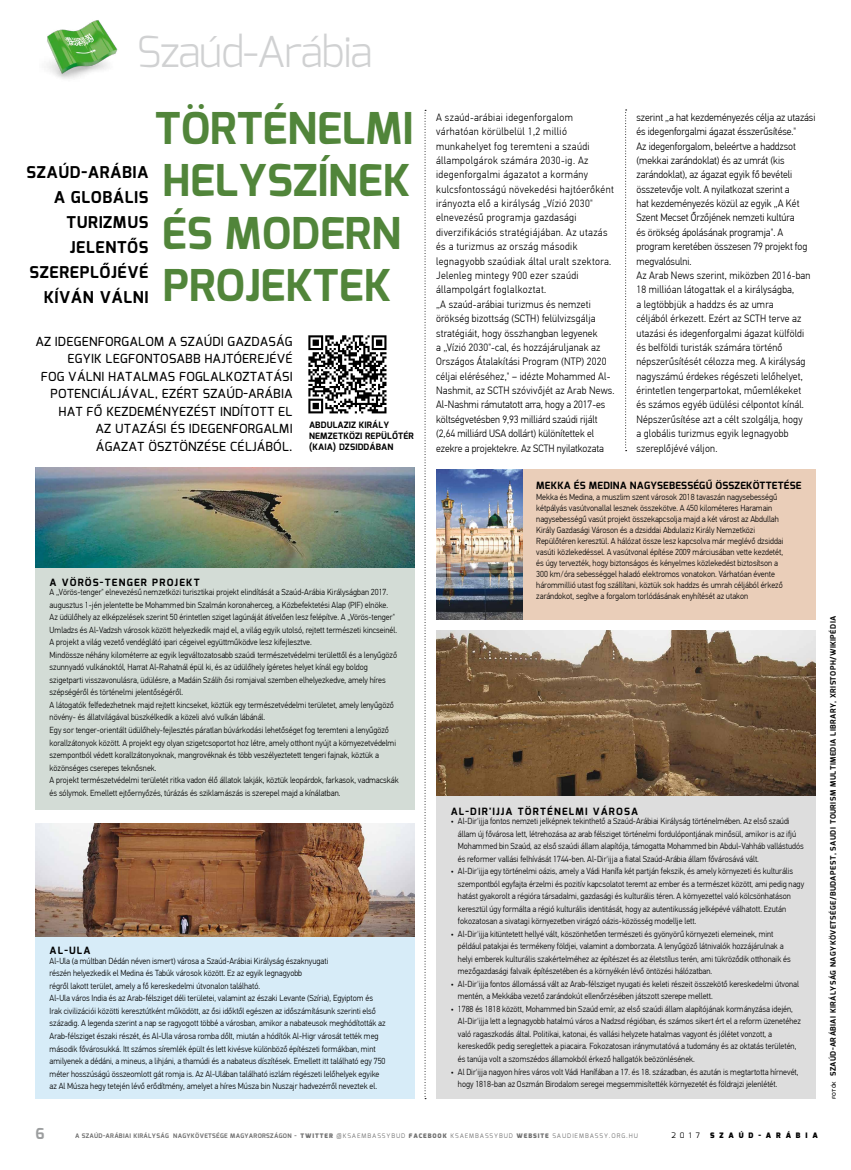
<style>
.page{position:relative;width:851px;height:1170px;background:#fff}
.page>*{position:absolute;margin:0;border:0;box-sizing:border-box;transform-origin:0 0}
.t1{font:700 43.75px/52.5px "Exo";color:#51853a}
.t2{font:300 42.5px "Exo";letter-spacing:-.03em;color:#d0d1d2}
.t3{font:700 16.25px/25px "Exo";letter-spacing:.04em;color:#000;text-align:right}
.t4{font:700 15px "Exo";color:#9c9e9f}
.t5{font:500 12.5px/17.5px "Exo";letter-spacing:.02em;color:#000;text-align:right}
.t6{font:300 10.62px/14.4px "PF Din Text Pro";letter-spacing:.02em;color:#000;scale:.92 1}
.t7{font:700 10px "Exo";letter-spacing:.12em;color:#000}
.t8{font:700 10px "Exo";letter-spacing:.02em;color:#000}
.t9{font:300 8.75px/12.5px "PF Din Text Pro";color:#000;scale:.92 1}
.t10{font:700 8.75px/11px "Exo";letter-spacing:.02em;color:#000}
.t11{font:700 7.5px "Exo";letter-spacing:.06em;color:#000}
.t12{font:900 7.5px "Exo";letter-spacing:.65em;color:#000}
.t13{font:7.5px "Exo";color:#000}
.t14{font:700 6.25px "Exo";letter-spacing:.05em;color:#000}
.s1{font-weight:500;font-size:6.25px}
.s2{font-weight:900}
.s3{font-weight:400}
</style>
<div class="page">
<div style="left:35px;top:823px;width:380px;height:275px;background:#d7ecf8"></div>
<div style="left:436px;top:469px;width:379px;height:150px;background:#eaceb9"></div>
<div style="left:35px;top:468px;width:380px;height:341px;background:#d3dcd6"></div>
<div style="left:436px;top:630px;width:379px;height:468px;background:#ddd"></div>
<svg style="left:424px;top:110px;width:2px;height:989px"></svg>
<svg style="left:625px;top:109px;width:1px;height:342px"></svg>
<img style="left:47px;top:20px;width:71px;height:59px">
<img style="left:35px;top:823px;width:380px;height:113px">
<img style="left:436px;top:469px;width:86px;height:150px">
<img style="left:35px;top:467px;width:380px;height:100px">
<img style="left:436px;top:630px;width:379px;height:165px">
<svg style="left:308px;top:335px;width:78px;height:78px"></svg>
<h2 class="t2" style="left:136px;top:25px;width:237px">Szaúd-Arábia</h2>
<h1 class="t1" style="left:155px;top:102px;width:260px">TÖRTÉNELMI<br>HELYSZÍNEK<br>ÉS MODERN<br>PROJEKTEK</h1>
<h3 class="t3" style="left:27px;top:159px;width:123px">SZAÚD-ARÁBIA<br>A GLOBÁLIS<br>TURIZMUS<br>JELENTŐS<br>SZEREPLŐJÉVÉ<br>KÍVÁN VÁLNI</h3>
<p class="t5" style="left:35px;top:332px;width:258px">AZ IDEGENFORGALOM A SZAÚDI GAZDASÁG EGYIK LEGFONTOSABB HAJTÓEREJÉVÉ<br>FOG VÁLNI HATALMAS FOGLALKOZTATÁSI POTENCIÁLJÁVAL, EZÉRT SZAÚD-ARÁBIA HAT FŐ KEZDEMÉNYEZÉST INDÍTOTT EL<br>AZ UTAZÁSI ÉS IDEGENFORGALMI<br>ÁGAZAT ÖSZTÖNZÉSE CÉLJÁBÓL.</p>
<p class="t10" style="left:309px;top:419px;width:106px">ABDULAZIZ KIRÁLY<br>NEMZETKÖZI REPÜLŐTÉR (KAIA) DZSIDDÁBAN</p>
<p class="t7" style="left:50px;top:575px;width:151px">A VÖRÖS-TENGER PROJEKT</p>
<p class="t9" style="left:50px;top:586px;width:381px">A „Vörös-tenger" elnevezésű nemzetközi turisztikai projekt elindítását a Szaúd-Arábia Királyságban 2017. augusztus 1-jén jelentette be Mohammed bin Szalmán koronaherceg, a Közbefektetési Alap (PIF) elnöke.<br>Az üdülőhely az elképzelések szerint 50 érintetlen sziget lagúnáját átívelően lesz felépítve. A „Vörös-tenger" Umladzs és Al-Vadzsh városok között helyezkedik majd el, a világ egyik utolsó, rejtett természeti kincseinél.<br>A projekt a világ vezető vendéglátó ipari cégeivel együttműködve lesz kifejlesztve.<br>Mindössze néhány kilométerre az egyik legváltozatosabb szaúdi természetvédelmi területtől és a lenyűgöző szunnyadó vulkánoktól, Harrat Al-Rahatnál épül ki, és az üdülőhely ígéretes helyet kínál egy boldog szigetparti visszavonulásra, üdülésre, a Madáin Szálih ősi romjaival szemben elhelyezkedve, amely híres szépségéről és történelmi jelentőségéről.<br>A látogatók felfedezhetnek majd rejtett kincseket, köztük egy természetvédelmi területet, amely lenyűgöző növény- és állatvilágával büszkélkedik a közeli alvó vulkán lábánál.<br>Egy sor tenger-orientált üdülőhely-fejlesztés páratlan búvárkodási lehetőséget fog teremteni a lenyűgöző korallzátonyok között. A projekt egy olyan szigetcsoportot hoz létre, amely otthont nyújt a környezetvédelmi szempontból védett korallzátonyoknak, mangrovéknak és több veszélyeztetett tengeri fajnak, köztük a közönséges cserepes teknősnek.<br>A projekt természetvédelmi területét ritka vadon élő állatok lakják, köztük leopárdok, farkasok, vadmacskák és sólymok. Emellett ejtőernyőzés, túrázás és sziklamászás is szerepel majd a kínálatban.</p>
<p class="t7" style="left:50px;top:944px;width:42px">AL-ULA</p>
<p class="t9" style="left:50px;top:954px;width:367px">Al-Ula (a múltban Dédán néven ismert) városa a Szaúd-Arábiai Királyság északnyugati<br>részén helyezkedik el Medina és Tabúk városok között. Ez az egyik legnagyobb<br>régről lakott terület, amely a fő kereskedelmi útvonalon található.<br>Al-Ula város India és az Arab-félsziget déli területei, valamint az északi Levante (Szíria), Egyiptom és Irak civilizációi közötti keresztútként működött, az ősi időktől egészen az időszámításunk szerinti első századig. A legenda szerint a nap se ragyogott többé a városban, amikor a nabateusok meghódították az Arab-félsziget északi részét, és Al-Ula városa romba dőlt, miután a hódítók Al-Higr városát tették meg második fővárosukká. Itt számos síremlék épült és lett kivésve különböző építészeti formákban, mint amilyenek a dédáni, a mineus, a lihjáni, a thamúdi és a nabateus díszítések. Emellett itt található egy 750 méter hosszúságú összeomlott gát romja is. Az Al-Ulában található iszlám régészeti lelőhelyek egyike az Al Músza hegy tetején lévő erődítmény, amelyet a híres Músza bin Nuszajr hadvezérről neveztek el.</p>
<p class="t6" style="left:436px;top:110px;width:195px">A szaúd-arábiai idegenforgalom várhatóan körülbelül 1,2 millió munkahelyet fog teremteni a szaúdi állampolgárok számára 2030-ig. Az idegenforgalmi ágazatot a kormány kulcsfontosságú növekedési hajtóerőként irányozta elő a királyság „Vízió 2030" elnevezésű programja gazdasági diverzifikációs stratégiájában. Az utazás és a turizmus az ország második legnagyobb szaúdiak által uralt szektora.<br>Jelenleg mintegy 900 ezer szaúdi állampolgárt foglalkoztat.<br>„A szaúd-arábiai turizmus és nemzeti örökség bizottság (SCTH) felülvizsgálja stratégiáit, hogy összhangban legyenek<br>a „Vízió 2030"-cal, és hozzájáruljanak az Országos Átalakítási Program (NTP) 2020 céljai eléréséhez," – idézte Mohammed Al-Nashmit, az SCTH szóvivőjét az Arab News.<br>Al-Nashmi rámutatott arra, hogy a 2017-es költségvetésben 9,93 milliárd szaúdi rijált (2,64 milliárd USA dollárt) különítettek el ezekre a projektekre. Az SCTH nyilatkozata</p>
<p class="t6" style="left:636px;top:110px;width:196px">szerint „a hat kezdeményezés célja az utazási és idegenforgalmi ágazat ésszerűsítése."<br>Az idegenforgalom, beleértve a haddzsot (mekkai zarándoklat) és az umrát (kis zarándoklat), az ágazat egyik fő bevételi összetevője volt. A nyilatkozat szerint a<br>hat kezdeményezés közül az egyik „A Két Szent Mecset Őrzőjének nemzeti kultúra<br>és örökség ápolásának programja". A program keretében összesen 79 projekt fog megvalósulni.<br>Az Arab News szerint, miközben 2016-ban 18 millióan látogattak el a királyságba,<br>a legtöbbjük a haddzs és az umra<br>céljából érkezett. Ezért az SCTH terve az utazási és idegenforgalmi ágazat külföldi és belföldi turisták számára történő népszerűsítését célozza meg. A királyság nagyszámú érdekes régészeti lelőhelyet, érintetlen tengerpartokat, műemlékeket<br>és számos egyéb üdülési célpontot kínál.<br>Népszerűsítése azt a célt szolgálja, hogy<br>a globális turizmus egyik legnagyobb szereplőjévé váljon.</p>
<p class="t8" style="left:536px;top:479px;width:267px">MEKKA ÉS MEDINA NAGYSEBESSÉGŰ ÖSSZEKÖTTETÉSE</p>
<p class="t9" style="left:536px;top:491px;width:270px;line-height:11px">Mekka és Medina, a muszlim szent városok 2018 tavaszán nagysebességű kétpályás vasútvonallal lesznek összekötve. A 450 kilométeres Haramain nagysebességű vasút projekt összekapcsolja majd a két várost az Abdullah Király Gazdasági Városon és a dzsiddai Abdulaziz Király Nemzetközi Repülőtéren keresztül. A hálózat össze lesz kapcsolva már meglévő dzsiddai vasúti közlekedéssel. A vasútvonal építése 2009 márciusában vette kezdetét, és úgy tervezték, hogy biztonságos és kényelmes közlekedést biztosítson a 300 km/óra sebességgel haladó elektromos vonatokon. Várhatóan évente hárommillió utast fog szállítani, köztük sok haddzs és umrah céljából érkező zarándokot, segítve a forgalom torlódásának enyhítését az utakon</p>
<p class="t7" style="left:451px;top:804px;width:189px">AL-DIR'IJJA TÖRTÉNELMI VÁROSA</p>
<p class="t9" style="left:458px;top:815px;width:377px;text-indent:-7px">• Al-Dir'ijja fontos nemzeti jelképnek tekinthető a Szaúd-Arábiai Királyság történelmében. Az első szaúdi állam új fővárosa lett, létrehozása az arab félsziget történelmi fordulópontjának minősül, amikor is az ifjú Mohammed bin Szaúd, az első szaúdi állam alapítója, támogatta Mohammed bin Abdul-Vahháb vallástudós és reformer vallási felhívását 1744-ben. Al-Dir'ijja a fiatal Szaúd-Arábia állam fővárosává vált.</p>
<p class="t9" style="left:458px;top:865px;width:378px;text-indent:-7px">• Al-Dir'ijja egy történelmi oázis, amely a Vádi Hanífa két partján fekszik, és amely környezeti és kulturális szempontból egyfajta érzelmi és pozitív kapcsolatot teremt az ember és a természet között, ami pedig nagy hatást gyakorolt a régióra társadalmi, gazdasági és kulturális téren. A környezettel való kölcsönhatáson keresztül úgy formálta a régió kulturális identitását, hogy az autentikusság jelképévé válhatott. Ezután fokozatosan a sivatagi környezetben virágzó oázis-közösség modellje lett.</p>
<p class="t9" style="left:458px;top:927px;width:363px;text-indent:-7px">• Al-Dir'ijja kitüntetett hellyé vált, köszönhetően természeti és gyönyörű környezeti elemeinek, mint például patakjai és termékeny földjei, valamint a domborzata. A lenyűgöző látnivalók hozzájárulnak a helyi emberek kulturális szakértelméhez az építészet és az életstílus terén, ami tükröződik otthonaik és mezőgazdasági falvaik építészetében és a környékén lévő öntözési hálózatban.</p>
<p class="t9" style="left:458px;top:977px;width:372px;text-indent:-7px">• Al-Dir'ijja fontos állomássá vált az Arab-félsziget nyugati és keleti részeit összekötő kereskedelmi útvonal mentén, a Mekkába vezető zarándokút ellenőrzésében játszott szerepe mellett.</p>
<p class="t9" style="left:458px;top:1002px;width:374px;text-indent:-7px">• 1788 és 1818 között, Mohammed bin Szaúd emír, az első szaúdi állam alapítójának kormányzása idején, Al-Dir'ijja lett a legnagyobb hatalmú város a Nadzsd régióban, és számos sikert ért el a reform üzenetéhez való ragaszkodás által. Politikai, katonai, és vallási helyzete hatalmas vagyont és jólétet vonzott, a kereskedők pedig sereglettek a piacaira. Fokozatosan iránymutatóvá a tudomány és az oktatás területén, és tanúja volt a szomszédos államokból érkező hallgatók beözönlésének.</p>
<p class="t9" style="left:458px;top:1065px;width:372px;text-indent:-7px">• Al Dir'ijja nagyon híres város volt Vádi Hanífában a 17. és 18. században, és azután is megtartotta hírnevét, hogy 1818-ban az Oszmán Birodalom seregei megsemmisítették környezetét és földrajzi jelenlétét.</p>
<p class="t11" style="left:828px;top:1098px;width:484px;rotate:-90deg"><span class="s1">fotók</span> SZAÚD-ARÁBIAI KIRÁLYSÁG NAGYKÖVETSÉGE/BUDAPEST, SAUDI TOURISM MULTIMEDIA LIBRARY, XRISTOPH/WIKIPÉDIA</p>
<h3 class="t4" style="left:35px;top:1123px;width:11px">6</h3>
<p class="t14" style="left:75px;top:1131px;width:564px">A SZAÚD-ARÁBIAI KIRÁLYSÁG NAGYKÖVETSÉGE MAGYARORSZÁGON - <span class="s2">TWITTER</span> <span class="s3">@KSAEMBASSYBUD</span> <span class="s2">FACEBOOK</span> <span class="s3">KSAEMBASSYBUD</span> <span class="s2">WEBSITE</span> <span class="s3">SAUDIEMBASSY.ORG.HU</span></p>
<p class="t13" style="left:671px;top:1130px;width:30px">2017</p>
<p class="t12" style="left:710px;top:1130px;width:109px">SZAÚD-ARÁBIA</p>
</div>
